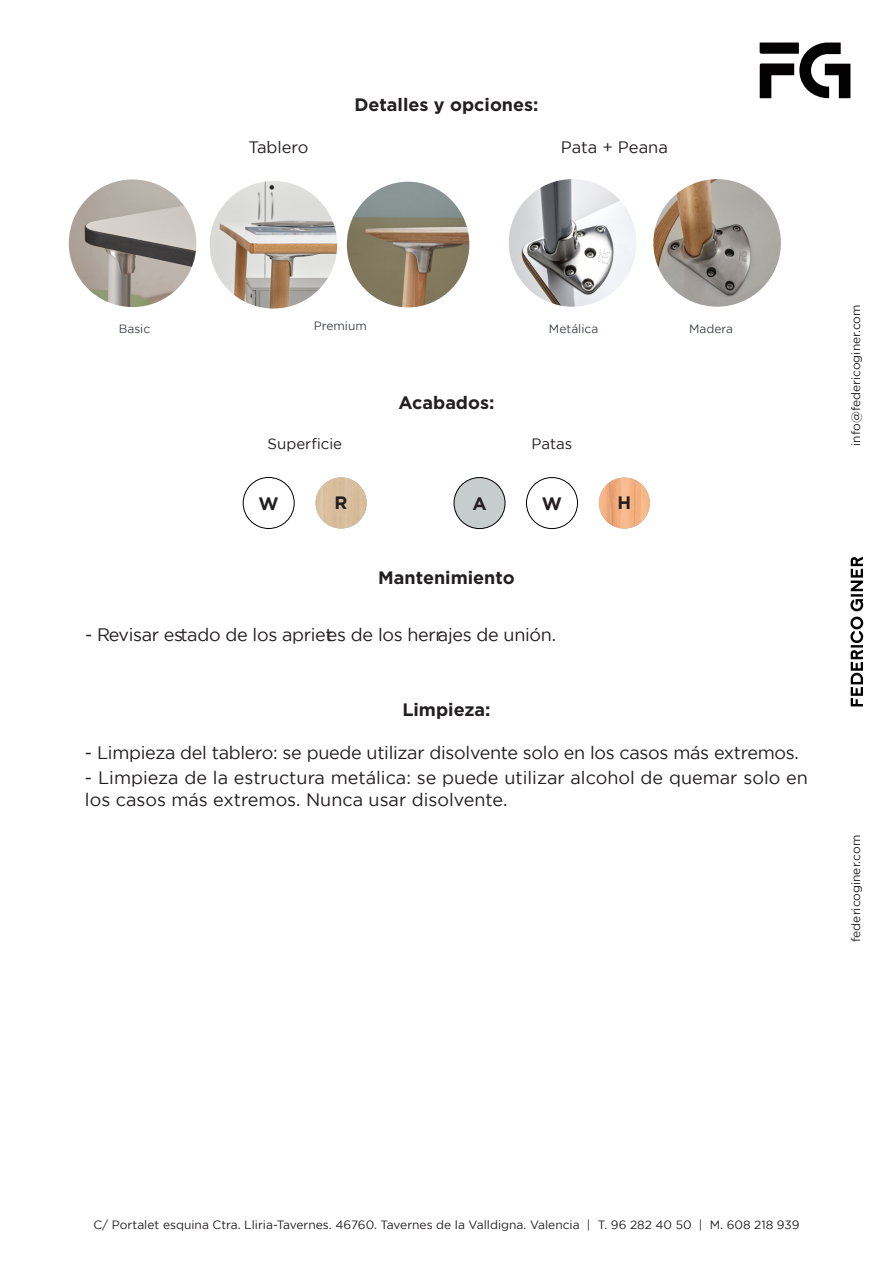
<style>
.page{position:relative;width:893px;height:1263px;background:#fff}
.page>*{position:absolute;margin:0;border:0;box-sizing:border-box;transform-origin:0 0}
.t1{font:18px/21.6px "Gotham";letter-spacing:-.015em;color:#231f20}
.t2{font:700 18px "Gotham";color:#231f20}
.t3{font:16.5px "Gotham";color:#231f20}
.t4{font:15px "Gotham";color:#231f20}
.t5{font:12px "Gotham";color:#231f20}
.t6{font:12px "Gotham";color:#40444e}
</style>
<div class="page">
<svg style="left:760px;top:43px;width:90px;height:55px"></svg>
<svg style="left:850px;top:557px;width:13px;height:54px"></svg>
<svg style="left:850px;top:617px;width:13px;height:89px"></svg>
<img style="left:653px;top:179px;width:128px;height:128px;border-radius:64px">
<img style="left:509px;top:179px;width:127px;height:128px;border-radius:64px">
<div style="left:243px;top:477px;width:51px;height:52px;border:1px solid #000;border-radius:50%"></div>
<img style="left:316px;top:477px;width:51px;height:51px;border-radius:26px">
<div style="left:454px;top:477px;width:51px;height:52px;background:#c7cccd;border-radius:50%"></div>
<div style="left:454px;top:477px;width:51px;height:52px;border:1px solid #000;border-radius:50%"></div>
<div style="left:526px;top:477px;width:52px;height:52px;border:1px solid #000;border-radius:50%"></div>
<img style="left:599px;top:477px;width:51px;height:52px;border-radius:26px">
<img style="left:210px;top:181px;width:127px;height:128px;border-radius:64px">
<img style="left:69px;top:179px;width:127px;height:128px;border-radius:64px">
<img style="left:347px;top:182px;width:122px;height:125px">
<p class="t2" style="left:354px;top:95px;width:186px">Detalles y opciones:</p>
<p class="t3" style="left:248px;top:138px;width:62px">Tablero</p>
<p class="t3" style="left:561px;top:138px;width:108px">Pata + Peana</p>
<p class="t6" style="left:314px;top:319px;width:55px">Premium</p>
<p class="t6" style="left:119px;top:322px;width:33px">Basic</p>
<p class="t6" style="left:689px;top:322px;width:45px">Madera</p>
<p class="t6" style="left:549px;top:322px;width:51px">Metálica</p>
<p class="t4" style="left:268px;top:436px;width:76px">Superficie</p>
<p class="t2" style="left:259px;top:493px;width:22px">W</p>
<p class="t2" style="left:335px;top:492px;width:15px">R</p>
<p class="t2" style="left:398px;top:392px;width:97px">Acabados:</p>
<p class="t4" style="left:532px;top:436px;width:42px">Patas</p>
<p class="t2" style="left:472px;top:493px;width:16px">A</p>
<p class="t2" style="left:542px;top:493px;width:22px">W</p>
<p class="t2" style="left:617px;top:492px;width:15px">H</p>
<p class="t2" style="left:378px;top:568px;width:138px">Mantenimiento</p>
<p class="t1" style="left:85px;top:624px;width:473px">- Revisar estado de los aprietes de los herrajes de unión.</p>
<p class="t2" style="left:402px;top:699px;width:90px">Limpieza:</p>
<p class="t1" style="left:85px;top:741px;width:715px">- Limpieza del tablero: se puede utilizar disolvente solo en los casos más extremos.</p>
<p class="t1" style="left:85px;top:767px;width:724px">- Limpieza de la estructura metálica: se puede utilizar alcohol de quemar solo en los casos más extremos. Nunca usar disolvente.</p>
<p class="t5" style="left:849px;top:446px;width:143px;rotate:-90deg">info@federicoginer.com</p>
<p class="t5" style="left:849px;top:942px;width:108px;rotate:-90deg">federicoginer.com</p>
<p class="t5" style="left:93px;top:1218px;width:708px">C/ Portalet esquina Ctra. Lliria-Tavernes. 46760. Tavernes de la Valldigna. Valencia | T. 96 282 40 50 | M. 608 218 939</p>
</div>
